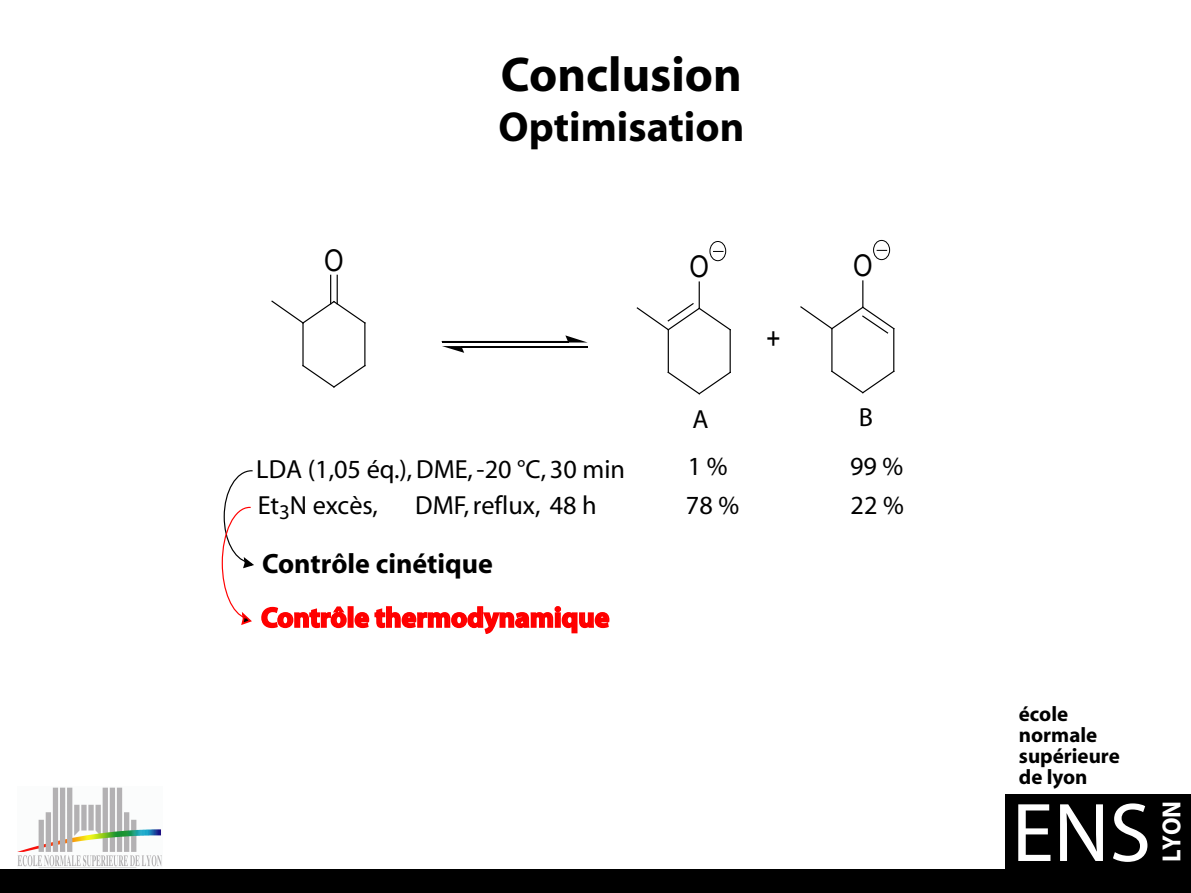
<style>
.page{position:relative;width:1191px;height:893px;background:#fff}
.page>*{position:absolute;margin:0;border:0;box-sizing:border-box;transform-origin:0 0}
.t1{font:84px "Myriad";color:#fff}
.t2{font:700 49px "Myriad";color:#000}
.t3{font:700 42px "Myriad";color:#000}
.t4{font:29.93px "Arial";color:#000;scale:.84 1}
.t5{font:700 28px/54.2px "Myriad";color:#f00}
.t6{font:26.25px "Myriad";color:#000}
.t7{font:700 26.25px "Myriad";color:#fff;scale:.93 1}
.t8{font:700 21px/21px "Myriad";color:#000}
.s1{color:#000}
</style>
<div class="page">
<div style="left:1005px;top:794px;width:186px;height:99px;background:#000"></div>
<div style="left:0;top:870px;width:1191px;height:23px;background:#000"></div>
<img style="left:17px;top:787px;width:145px;height:81px">
<hr style="left:302px;top:323px;width:1px;height:43px;background:#000">
<svg style="left:302px;top:364px;width:64px;height:24px"></svg>
<hr style="left:364px;top:323px;width:1px;height:43px;background:#000">
<svg style="left:271px;top:275px;width:95px;height:50px"></svg>
<svg style="left:565px;top:335px;width:21px;height:7px"></svg>
<svg style="left:442px;top:346px;width:22px;height:7px"></svg>
<hr style="left:442px;top:341px;width:126px;height:1px;background:#000">
<hr style="left:461px;top:346px;width:126px;height:2px;background:#000">
<hr style="left:667px;top:330px;width:2px;height:42px;background:#000">
<svg style="left:667px;top:371px;width:64px;height:24px"></svg>
<hr style="left:729px;top:330px;width:2px;height:42px;background:#000">
<svg style="left:636px;top:303px;width:95px;height:28px"></svg>
<hr style="left:698px;top:282px;width:2px;height:26px;background:#000">
<div style="left:709px;top:241px;width:17px;height:20px;border:1px solid #000;border-radius:50%"></div>
<hr style="left:831px;top:329px;width:1px;height:42px;background:#000">
<svg style="left:831px;top:370px;width:64px;height:24px"></svg>
<hr style="left:893px;top:329px;width:1px;height:42px;background:#000">
<svg style="left:800px;top:281px;width:95px;height:54px"></svg>
<div style="left:873px;top:240px;width:17px;height:20px;border:1px solid #000;border-radius:50%"></div>
<svg style="left:221px;top:470px;width:126px;height:159px"></svg>
<div style="left:347px;top:606px;width:6px;height:22px;border:2px solid #f00"></div>
<svg style="left:353px;top:606px;width:201px;height:28px"></svg>
<div style="left:555px;top:612px;width:6px;height:16px;border:2px solid #f00"></div>
<div style="left:554px;top:606px;width:7px;height:6px;border:2px solid #f00;border-radius:50%"></div>
<svg style="left:561px;top:609px;width:49px;height:25px"></svg>
<p class="t2" style="left:501px;top:49px;width:242px">Conclusion</p>
<p class="t3" style="left:498px;top:106px;width:247px">Optimisation</p>
<p class="t4" style="left:324px;top:241px;width:25px">O</p>
<p class="t4" style="left:689px;top:247px;width:25px">O</p>
<p class="t4" style="left:766px;top:319px;width:19px">+</p>
<p class="t4" style="left:853px;top:246px;width:25px">O</p>
<p class="t6" style="left:692px;top:406px;width:18px">A</p>
<p class="t6" style="left:859px;top:404px;width:16px">B</p>
<p class="t6" style="left:256px;top:456px;width:370px">LDA (1,05 éq.), DME, -20 °C, 30 min</p>
<p class="t6" style="left:687px;top:454px;width:41px">1 %</p>
<p class="t6" style="left:850px;top:454px;width:55px">99 %</p>
<p class="t6" style="left:258px;top:492px;width:122px">Et<sub>3</sub>N excès,</p>
<p class="t6" style="left:415px;top:492px;width:183px">DMF, reflux, 48 h</p>
<p class="t6" style="left:686px;top:492px;width:55px">78 %</p>
<p class="t6" style="left:850px;top:492px;width:55px">22 %</p>
<p class="t5" style="left:261px;top:537px;width:350px"><span class="s1">Contrôle cinétique<br></span>Contrôle thermodynamique</p>
<p class="t8" style="left:1018px;top:704px;width:102px">école normale supérieure de lyon</p>
<p class="t1" style="left:1012px;top:791px;width:141px">ENS</p>
<p class="t7" style="left:1158px;top:862px;width:67px;rotate:-90deg">LYON</p>
</div>
